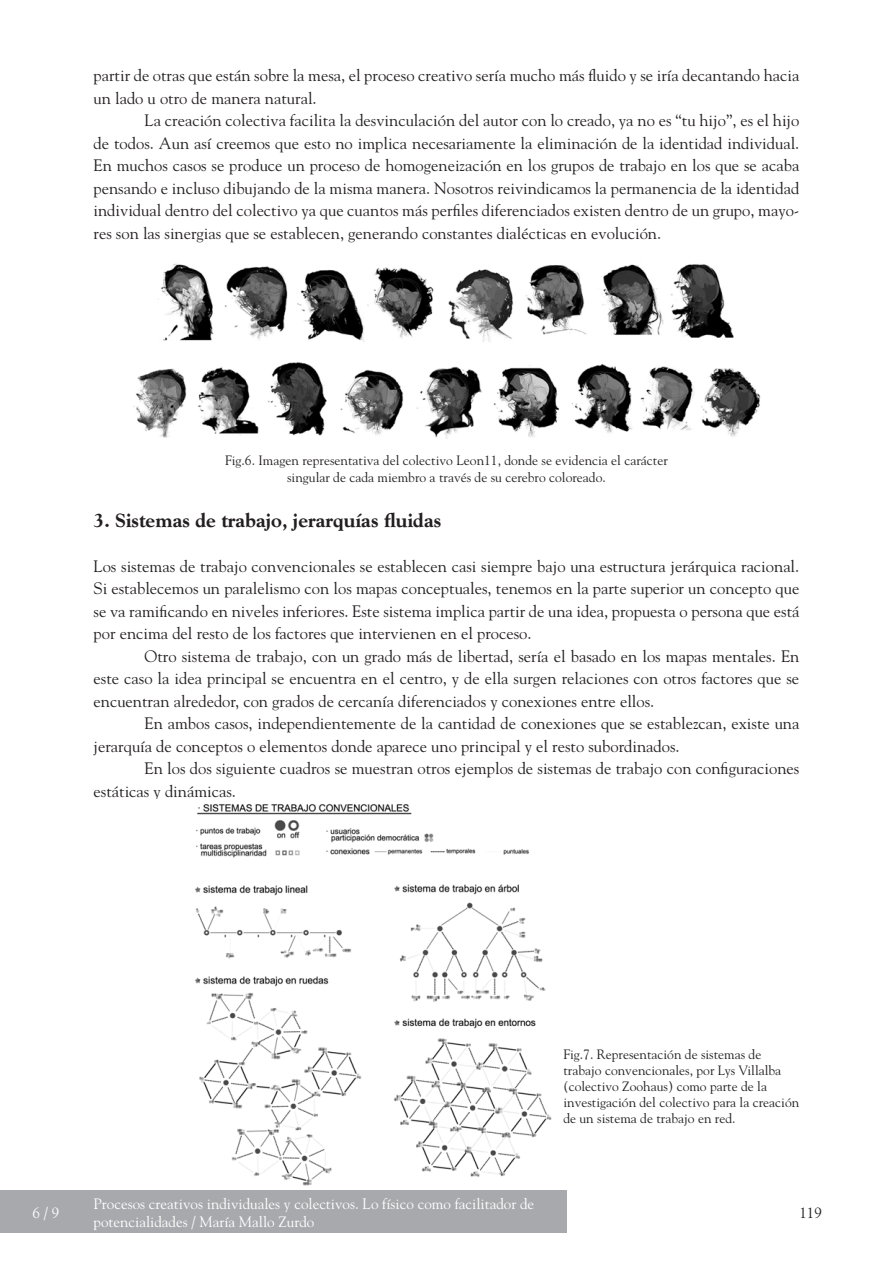
<style>
.page{position:relative;width:893px;height:1263px;background:#fff}
.page>*{position:absolute;margin:0;border:0;box-sizing:border-box;transform-origin:0 0}
.Título{font:800 19.5px "Goudy";color:#231f20}
.Base{font:16.5px/22.5px "Goudy";color:#231f20;text-align:justify}
.Base_-_inicio{font:16.5px/22.5px "Goudy";color:#231f20;text-align:justify}
.Nota_pié_de_página{font:16.5px/22.5px "Goudy";color:#231f20}
.Base-2{font:15px/18px "Goudy";color:#fff}
.Base-3{font:15px "Goudy";color:#231f20}
.Pie_de_foto{font:13.5px/16.2px "Goudy";color:#231f20;text-align:center}
</style>
<div class="page">
<div style="left:0;top:1191px;width:567px;height:42px;background:#a8a9ad"></div>
<img style="left:133px;top:263px;width:628px;height:176px">
<img style="left:195px;top:804px;width:357px;height:382px">
<p class="Nota_pié_de_página" style="left:94px;top:64px;width:707px">partir de otras que están sobre la mesa, el proceso creativo sería mucho más fluido y se iría decantando hacia un lado u otro de manera natural.</p>
<p class="Base" style="left:94px;top:109px;width:707px;text-indent:51px">La creación colectiva facilita la desvinculación del autor con lo creado, ya no es “tu hijo”, es el hijo de todos. Aun así creemos que esto no implica necesariamente la eliminación de la identidad individual.<br>En muchos casos se produce un proceso de homogeneización en los grupos de trabajo en los que se acaba pensando e incluso dibujando de la misma manera. Nosotros reivindicamos la permanencia de la identidad individual dentro del colectivo ya que cuantos más perfiles diferenciados existen dentro de un grupo, mayo&shy;res son las sinergias que se establecen, generando constantes dialécticas en evolución.</p>
<p class="Pie_de_foto" style="left:225px;top:452px;width:444px">Fig.6. Imagen representativa del colectivo Leon11, donde se evidencia el carácter singular de cada miembro a través de su cerebro coloreado.</p>
<p class="Título" style="left:94px;top:508px;width:349px">3. Sistemas de trabajo, jerarquías fluidas</p>
<p class="Base_-_inicio" style="left:94px;top:554px;width:707px">Los sistemas de trabajo convencionales se establecen casi siempre bajo una estructura jerárquica racional.<br>Si establecemos un paralelismo con los mapas conceptuales, tenemos en la parte superior un concepto que se va ramificando en niveles inferiores. Este sistema implica partir de una idea, propuesta o persona que está por encima del resto de los factores que intervienen en el proceso.</p>
<p class="Base" style="left:94px;top:644px;width:707px;text-indent:51px">Otro sistema de trabajo, con un grado más de libertad, sería el basado en los mapas mentales. En este caso la idea principal se encuentra en el centro, y de ella surgen relaciones con otros factores que se encuentran alrededor, con grados de cercanía diferenciados y conexiones entre ellos.</p>
<p class="Base" style="left:94px;top:712px;width:707px;text-indent:51px">En ambos casos, independientemente de la cantidad de conexiones que se establezcan, existe una jerarquía de conceptos o elementos donde aparece uno principal y el resto subordinados.</p>
<p class="Base" style="left:94px;top:757px;width:707px;text-indent:51px">En los dos siguiente cuadros se muestran otros ejemplos de sistemas de trabajo con configuraciones estáticas y dinámicas.</p>
<p class="Pie_de_foto" style="left:563px;top:1045px;width:237px;text-align:left">Fig.7. Representación de sistemas de trabajo convencionales, por Lys Villalba (colectivo Zoohaus) como parte de la investigación del colectivo para la creación de un sistema de trabajo en red.</p>
<p class="Base-2" style="left:94px;top:1194px;width:442px">Procesos creativos individuales y colectivos. Lo físico como facilitador de potencialidades / María Mallo Zurdo</p>
<p class="Base-2" style="left:33px;top:1203px;width:28px">6 / 9</p>
<p class="Base-3" style="left:799px;top:1203px;width:24px">119</p>
</div>
